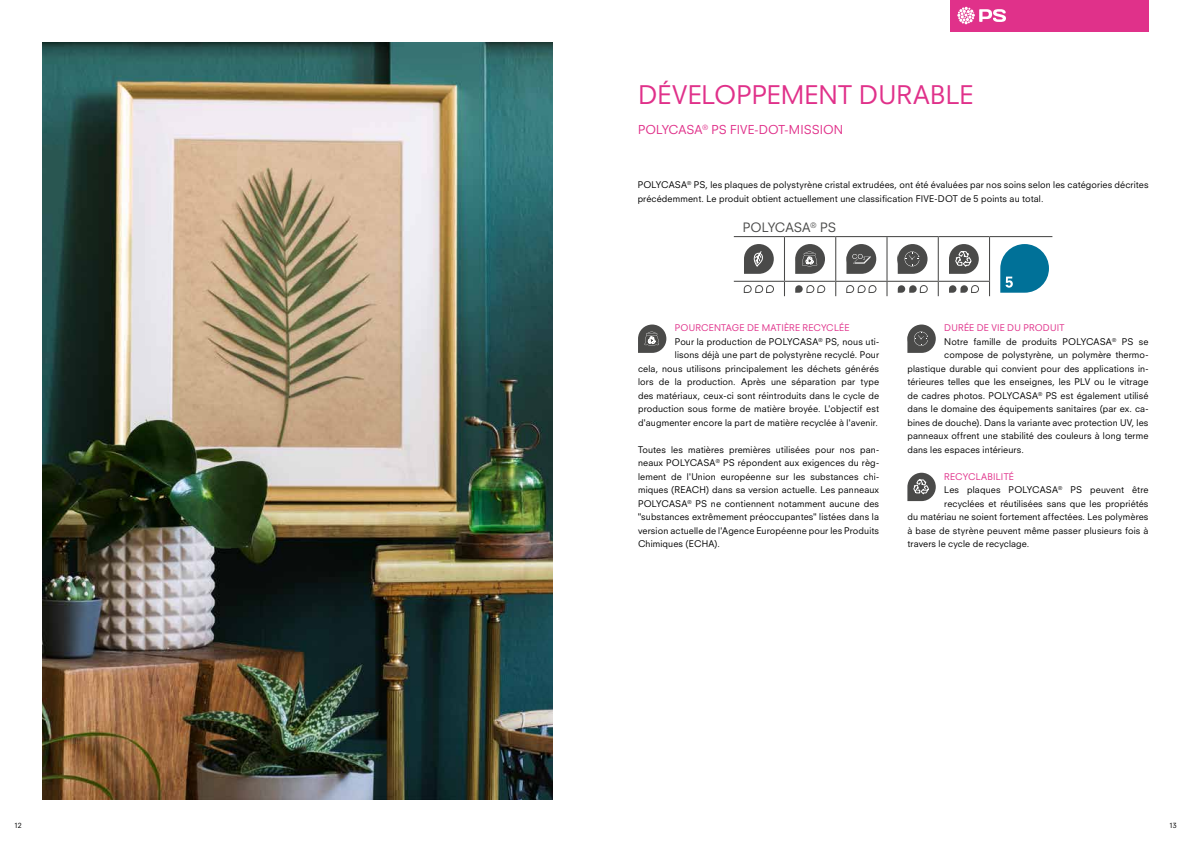
<style>
.page{position:relative;width:1191px;height:842px;background:#fff}
.page>*{position:absolute;margin:0;border:0;box-sizing:border-box;transform-origin:0 0}
.t1{font:25px "Neuzeit SLT Std";color:#e0318a}
.t2{font:12.6px "Neuzeit SLT Std";color:#4a4a49}
.t3{font:12px "Neuzeit SLT Std";color:#e0318a}
.t4{font:9px/13.5px "Neuzeit SLT Std";letter-spacing:.015em;color:#000}
.t5{font:9px "Neuzeit SLT Std";letter-spacing:.02em;color:#e0318a}
.t6{font:7px "Neuzeit SLT Std";color:#000}
</style>
<div class="page">
<img style="left:43px;top:43px;width:510px;height:756px">
<div style="left:950px;top:0;width:198px;height:31px;background:#e0318a"></div>
<svg style="left:957px;top:7px;width:49px;height:17px"></svg>
<svg style="left:907px;top:324px;width:28px;height:29px"></svg>
<svg style="left:638px;top:324px;width:28px;height:29px"></svg>
<svg style="left:907px;top:473px;width:28px;height:28px"></svg>
<hr style="left:734px;top:236px;width:50px;height:1px;background:#4a4a49">
<hr style="left:784px;top:236px;width:51px;height:1px;background:#4a4a49">
<hr style="left:784px;top:237px;width:1px;height:44px;background:#4a4a49">
<hr style="left:835px;top:236px;width:52px;height:1px;background:#4a4a49">
<hr style="left:835px;top:237px;width:1px;height:44px;background:#4a4a49">
<hr style="left:887px;top:236px;width:51px;height:1px;background:#4a4a49">
<hr style="left:886px;top:237px;width:1px;height:44px;background:#4a4a49">
<hr style="left:938px;top:236px;width:51px;height:1px;background:#4a4a49">
<hr style="left:937px;top:237px;width:1px;height:44px;background:#4a4a49">
<hr style="left:989px;top:236px;width:63px;height:1px;background:#4a4a49">
<hr style="left:989px;top:237px;width:1px;height:44px;background:#4a4a49">
<hr style="left:734px;top:281px;width:50px;height:1px;background:#4a4a49">
<hr style="left:784px;top:281px;width:51px;height:1px;background:#4a4a49">
<svg style="left:784px;top:282px;width:1px;height:14px"></svg>
<hr style="left:835px;top:281px;width:52px;height:1px;background:#4a4a49">
<svg style="left:835px;top:282px;width:1px;height:14px"></svg>
<hr style="left:887px;top:281px;width:51px;height:1px;background:#4a4a49">
<svg style="left:886px;top:282px;width:1px;height:14px"></svg>
<hr style="left:938px;top:281px;width:52px;height:1px;background:#4a4a49">
<svg style="left:937px;top:282px;width:1px;height:14px"></svg>
<svg style="left:989px;top:282px;width:1px;height:14px"></svg>
<svg style="left:744px;top:244px;width:30px;height:30px"></svg>
<svg style="left:795px;top:244px;width:30px;height:30px"></svg>
<svg style="left:846px;top:244px;width:30px;height:30px"></svg>
<svg style="left:897px;top:244px;width:30px;height:30px"></svg>
<svg style="left:949px;top:244px;width:29px;height:30px"></svg>
<svg style="left:743px;top:285px;width:31px;height:8px"></svg>
<svg style="left:795px;top:285px;width:30px;height:8px"></svg>
<svg style="left:846px;top:285px;width:30px;height:8px"></svg>
<svg style="left:897px;top:285px;width:30px;height:8px"></svg>
<svg style="left:949px;top:285px;width:30px;height:8px"></svg>
<svg style="left:1000px;top:244px;width:49px;height:49px"></svg>
<h1 class="t1" style="left:638px;top:79px;width:337px">DÉVELOPPEMENT DURABLE</h1>
<h3 class="t3" style="left:638px;top:122px;width:207px">POLYCASA<sup>®</sup> PS FIVE-DOT-MISSION</h3>
<p class="t4" style="left:637px;top:178px;width:512px">POLYCASA<sup>®</sup> PS, les plaques de polystyrène cristal extrudées, ont été évaluées par nos soins selon les catégories décrites précédemment. Le produit obtient actuellement une classification FIVE-DOT de 5 points au total.</p>
<h2 class="t2" style="left:743px;top:220px;width:95px">POLYCASA<sup>®</sup> PS</h2>
<p class="t5" style="left:675px;top:322px;width:176px">POURCENTAGE DE MATIÈRE RECYCLÉE</p>
<p class="t4" style="left:675px;top:335px;width:206px">Pour la production de POLYCASA<sup>®</sup> PS, nous uti-</p>
<p class="t4" style="left:675px;top:348px;width:206px">lisons déjà une part de polystyrène recyclé. Pour</p>
<p class="t4" style="left:638px;top:362px;width:242px">cela, nous utilisons principalement les déchets générés</p>
<p class="t4" style="left:638px;top:375px;width:242px">lors de la production. Après une séparation par type</p>
<p class="t4" style="left:638px;top:389px;width:242px">des matériaux, ceux-ci sont réintroduits dans le cycle de</p>
<p class="t4" style="left:638px;top:402px;width:242px">production sous forme de matière broyée. L'objectif est</p>
<p class="t4" style="left:638px;top:416px;width:241px">d'augmenter encore la part de matière recyclée à l'avenir.</p>
<p class="t4" style="left:638px;top:443px;width:242px;text-align:justify">Toutes les matières premières utilisées pour nos pan&shy;neaux POLYCASA<sup>®</sup> PS répondent aux exigences du règ&shy;lement de l'Union européenne sur les substances chi&shy;miques (REACH) dans sa version actuelle. Les panneaux POLYCASA<sup>®</sup> PS ne contiennent notamment aucune des "substances extrêmement préoccupantes" listées dans la version actuelle de l'Agence Européenne pour les Produits Chimiques (ECHA).</p>
<p class="t5" style="left:944px;top:322px;width:122px">DURÉE DE VIE DU PRODUIT</p>
<p class="t4" style="left:944px;top:335px;width:206px">Notre famille de produits POLYCASA<sup>®</sup> PS se</p>
<p class="t4" style="left:944px;top:348px;width:206px">compose de polystyrène, un polymère thermo-</p>
<p class="t4" style="left:907px;top:362px;width:242px">plastique durable qui convient pour des applications in-</p>
<p class="t4" style="left:907px;top:375px;width:242px">térieures telles que les enseignes, les PLV ou le vitrage</p>
<p class="t4" style="left:907px;top:389px;width:242px">de cadres photos. POLYCASA<sup>®</sup> PS est également utilisé</p>
<p class="t4" style="left:907px;top:402px;width:242px">dans le domaine des équipements sanitaires (par ex. ca-</p>
<p class="t4" style="left:907px;top:416px;width:242px">bines de douche). Dans la variante avec protection UV, les</p>
<p class="t4" style="left:907px;top:429px;width:242px">panneaux offrent une stabilité des couleurs à long terme</p>
<p class="t4" style="left:907px;top:443px;width:118px">dans les espaces intérieurs.</p>
<p class="t5" style="left:944px;top:471px;width:71px">RECYCLABILITÉ</p>
<p class="t4" style="left:944px;top:483px;width:206px">Les plaques POLYCASA<sup>®</sup> PS peuvent être</p>
<p class="t4" style="left:944px;top:497px;width:206px">recyclées et réutilisées sans que les propriétés</p>
<p class="t4" style="left:907px;top:510px;width:242px">du matériau ne soient fortement affectées. Les polymères</p>
<p class="t4" style="left:907px;top:524px;width:242px">à base de styrène peuvent même passer plusieurs fois à</p>
<p class="t4" style="left:907px;top:537px;width:123px">travers le cycle de recyclage.</p>
<p class="t6" style="left:14px;top:821px;width:9px">12</p>
<p class="t6" style="left:1169px;top:821px;width:9px">13</p>
</div>
